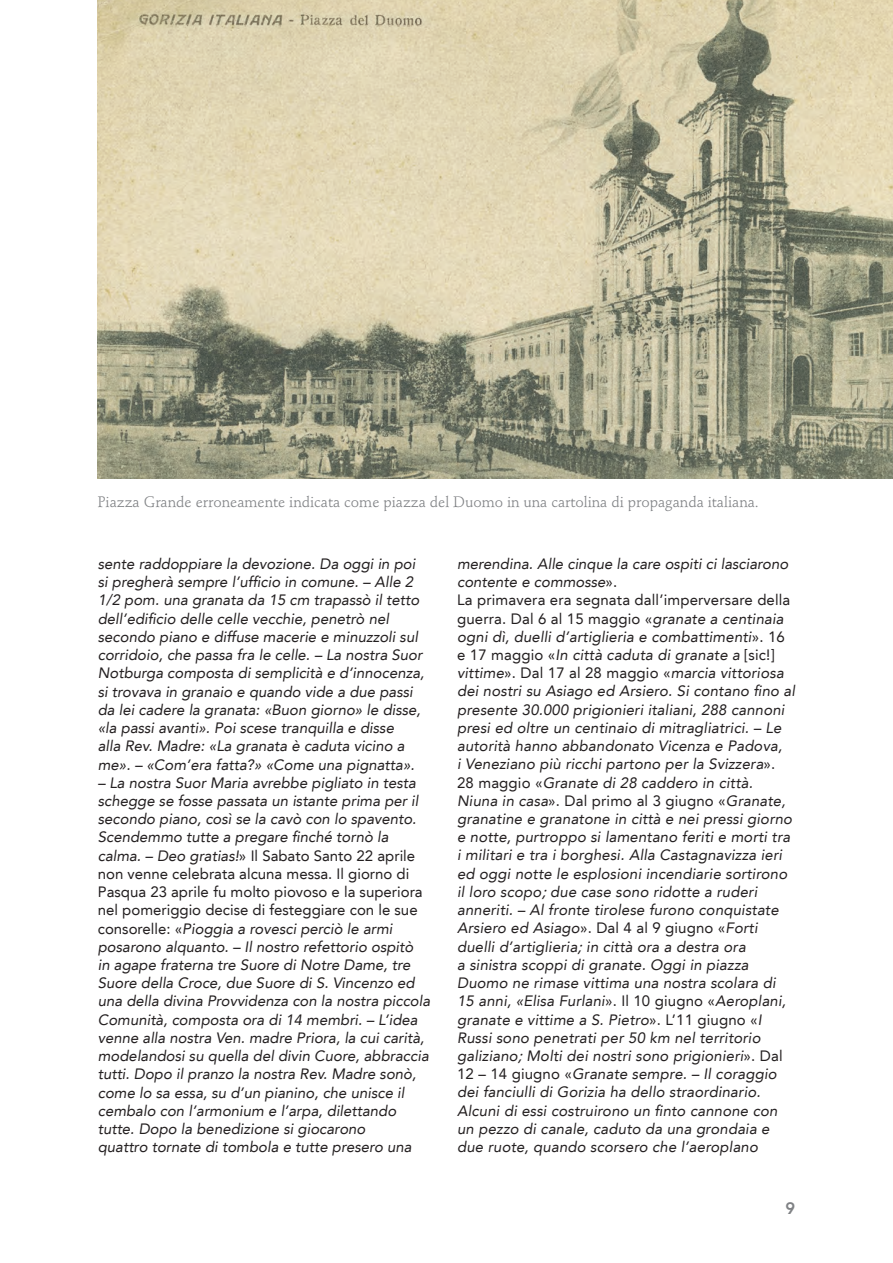
<style>
.page{position:relative;width:893px;height:1263px;background:#fff}
.page>*{position:absolute;margin:0;border:0;box-sizing:border-box;transform-origin:0 0}
.t1{font:800 16.5px "Avenir LT";color:#808285}
.Normale{font:italic 15px/18.3px "Avenir LT";color:#231f20}
.IL_NOSTRI_BORC_-_did{font:15px "Stempel Schneidler Std";color:#808285}
.s1{font-style:normal}
</style>
<div class="page">
<img style="left:98px;top:0;width:795px;height:478px">
<p class="IL_NOSTRI_BORC_-_did" style="left:98px;top:493px;width:663px">Piazza Grande erroneamente indicata come piazza del Duomo in una cartolina di propaganda italiana.</p>
<p class="Normale" style="left:98px;top:555px;width:328px">sente raddoppiare la devozione. Da oggi in poi si pregherà sempre l’ufficio in comune. – Alle 2<br>1/2 pom. una granata da 15 cm trapassò il tetto dell’edificio delle celle vecchie, penetrò nel secondo piano e diffuse macerie e minuzzoli sul corridoio, che passa fra le celle. – La nostra Suor Notburga composta di semplicità e d’innocenza, si trovava in granaio e quando vide a due passi da lei cadere la granata: «Buon giorno» le disse, «la passi avanti». Poi scese tranquilla e disse<br>alla Rev. Madre: «La granata è caduta vicino a me». – «Com’era fatta?» «Come una pignatta».</p>
<p class="Normale" style="left:98px;top:773px;width:334px">– La nostra Suor Maria avrebbe pigliato in testa schegge se fosse passata un istante prima per il secondo piano, così se la cavò con lo spavento.<br>Scendemmo tutte a pregare finché tornò la calma. – Deo gratias!<span class="s1">» Il Sabato Santo 22 aprile non venne celebrata alcuna messa. Il giorno di Pasqua 23 aprile fu molto piovoso e la superiora nel pomeriggio decise di festeggiare con le sue consorelle: «</span>Pioggia a rovesci perciò le armi posarono alquanto. – Il nostro refettorio ospitò<br>in agape fraterna tre Suore di Notre Dame, tre Suore della Croce, due Suore di S. Vincenzo ed una della divina Provvidenza con la nostra piccola Comunità, composta ora di 14 membri. – L’idea venne alla nostra Ven. madre Priora, la cui carità, modelandosi su quella del divin Cuore, abbraccia tutti. Dopo il pranzo la nostra Rev. Madre sonò, come lo sa essa, su d’un pianino, che unisce il cembalo con l’armonium e l’arpa, dilettando tutte. Dopo la benedizione si giocarono<br>quattro tornate di tombola e tutte presero una</p>
<p class="Normale" style="left:457px;top:555px;width:333px">merendina. Alle cinque la care ospiti ci lasciarono contente e commosse<span class="s1">».</span></p>
<p class="Normale" style="left:457px;top:591px;width:339px"><span class="s1">La primavera era segnata dall’imperversare della guerra. Dal 6 al 15 maggio «</span>granate a centinaia ogni dì, duelli d’artiglieria e combattimenti<span class="s1">». 16 e 17 maggio «</span>In città caduta di granate a <span class="s1">[sic!] </span>vittime<span class="s1">». Dal 17 al 28 maggio «</span>marcia vittoriosa dei nostri su Asiago ed Arsiero. Si contano fino al presente 30.000 prigionieri italiani, 288 cannoni presi ed oltre un centinaio di mitragliatrici. – Le autorità hanno abbandonato Vicenza e Padova,<br>i Veneziano più ricchi partono per la Svizzera<span class="s1">».<br>28 maggio «</span>Granate di 28 caddero in città.<br>Niuna in casa<span class="s1">». Dal primo al 3 giugno «</span>Granate, granatine e granatone in città e nei pressi giorno e notte, purtroppo si lamentano feriti e morti tra i militari e tra i borghesi. Alla Castagnavizza ieri ed oggi notte le esplosioni incendiarie sortirono il loro scopo; due case sono ridotte a ruderi anneriti. – Al fronte tirolese furono conquistate Arsiero ed Asiago<span class="s1">». Dal 4 al 9 giugno «</span>Forti duelli d’artiglieria; in città ora a destra ora<br>a sinistra scoppi di granate. Oggi in piazza Duomo ne rimase vittima una nostra scolara di 15 anni, «Elisa Furlani<span class="s1">». Il 10 giugno «</span>Aeroplani, granate e vittime a S. Pietro<span class="s1">». L’11 giugno «</span>I Russi sono penetrati per 50 km nel territorio galiziano; Molti dei nostri sono prigionieri<span class="s1">». Dal 12 – 14 giugno «</span>Granate sempre. – Il coraggio dei fanciulli di Gorizia ha dello straordinario.<br>Alcuni di essi costruirono un finto cannone con un pezzo di canale, caduto da una grondaia e due ruote, quando scorsero che l’aeroplano</p>
<p class="t1" style="left:785px;top:1198px;width:11px">9</p>
</div>
